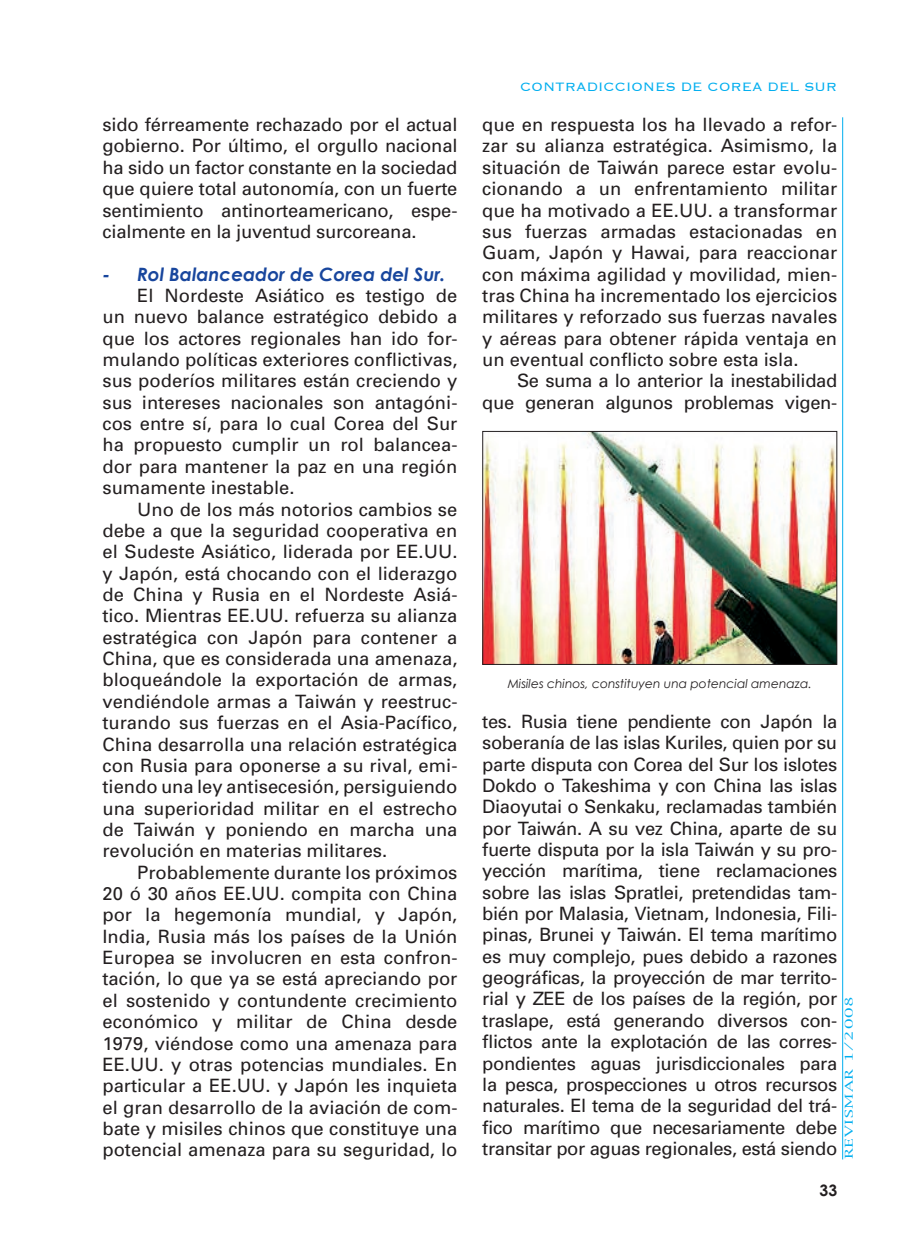
<style>
.page{position:relative;width:905px;height:1252px;background:#fff}
.page>*{position:absolute;margin:0;border:0;box-sizing:border-box;transform-origin:0 0}
.t1{font:18.38px/21.3px "Univers";color:#231f20;text-align:justify}
.t2{font:18.38px/21.3px "Univers";letter-spacing:-.02em;color:#231f20;text-align:right}
.t3{font:italic 700 18.38px "Century Gothic";color:#18469d}
.t4{font:300 15.75px "Copperplate";color:#00aeef}
.t5{font:700 15.75px "Century Gothic";color:#231f20}
.t6{font:italic 12.25px "Century Gothic";color:#231f20}
.t7{font:10.5px "New York";letter-spacing:.05em;color:#00aeef;scale:1.5 1}
</style>
<div class="page">
<hr style="left:842px;top:117px;width:1px;height:1042px;background:#00aeef">
<img style="left:484px;top:433px;width:351px;height:230px">
<div style="left:482px;top:431px;width:355px;height:234px;border:1px solid #231f20"></div>
<p class="t1" style="left:102px;top:114px;width:356px">sido férreamente rechazado por el actual gobierno. Por último, el orgullo nacional ha sido un factor constante en la sociedad que quiere total autonomía, con un fuerte sentimiento antinorteamericano, espe&shy;cialmente en la juventud surcoreana.</p>
<p class="t3" style="left:102px;top:262px;width:344px">- Rol Balanceador de Corea del Sur.</p>
<p class="t1" style="left:102px;top:285px;width:356px;text-indent:35px">El Nordeste Asiático es testigo de un nuevo balance estratégico debido a que los actores regionales han ido for&shy;mulando políticas exteriores conflictivas, sus poderíos militares están creciendo y sus intereses nacionales son antagóni&shy;cos entre sí, para lo cual Corea del Sur ha propuesto cumplir un rol balancea&shy;dor para mantener la paz en una región sumamente inestable.</p>
<p class="t1" style="left:102px;top:498px;width:356px;text-indent:35px">Uno de los más notorios cambios se debe a que la seguridad cooperativa en el Sudeste Asiático, liderada por EE.UU. y Japón, está chocando con el liderazgo de China y Rusia en el Nordeste Asiá&shy;tico. Mientras EE.UU. refuerza su alianza estratégica con Japón para contener a China, que es considerada una amenaza, bloqueándole la exportación de armas, vendiéndole armas a Taiwán y reestruc&shy;turando sus fuerzas en el Asia-Pacífico, China desarrolla una relación estratégica con Rusia para oponerse a su rival, emi&shy;tiendo una ley antisecesión, persiguiendo una superioridad militar en el estrecho de Taiwán y poniendo en marcha una revolución en materias militares.</p>
<p class="t1" style="left:102px;top:861px;width:356px;text-indent:35px">Probablemente durante los próximos 20 ó 30 años EE.UU. compita con China por la hegemonía mundial, y Japón, India, Rusia más los países de la Unión Europea se involucren en esta confron&shy;tación, lo que ya se está apreciando por el sostenido y contundente crecimiento económico y militar de China desde 1979, viéndose como una amenaza para EE.UU. y otras potencias mundiales. En particular a EE.UU. y Japón les inquieta el gran desarrollo de la aviación de com&shy;bate y misiles chinos que constituye una potencial amenaza para su seguridad, lo</p>
<p class="t4" style="left:520px;top:77px;width:318px">CONTRADICCIONES DE COREA DEL SUR</p>
<p class="t1" style="left:482px;top:114px;width:356px">que en respuesta los ha llevado a refor&shy;zar su alianza estratégica. Asimismo, la situación de Taiwán parece estar evolu&shy;cionando a un enfrentamiento militar que ha motivado a EE.UU. a transformar sus fuerzas armadas estacionadas en Guam, Japón y Hawai, para reaccionar con máxima agilidad y movilidad, mien&shy;tras China ha incrementado los ejercicios militares y reforzado sus fuerzas navales y aéreas para obtener rápida ventaja en un eventual conflicto sobre esta isla.</p>
<p class="t2" style="left:482px;top:370px;width:356px">Se suma a lo anterior la inestabilidad que generan algunos problemas vigen-</p>
<p class="t6" style="left:507px;top:676px;width:305px">Misiles chinos, constituyen una potencial amenaza.</p>
<p class="t1" style="left:482px;top:710px;width:356px">tes. Rusia tiene pendiente con Japón la soberanía de las islas Kuriles, quien por su parte disputa con Corea del Sur los islotes Dokdo o Takeshima y con China las islas Diaoyutai o Senkaku, reclamadas también por Taiwán. A su vez China, aparte de su fuerte disputa por la isla Taiwán y su pro&shy;yección marítima, tiene reclamaciones sobre las islas Spratlei, pretendidas tam&shy;bién por Malasia, Vietnam, Indonesia, Fili&shy;pinas, Brunei y Taiwán. El tema marítimo es muy complejo, pues debido a razones geográficas, la proyección de mar territo&shy;rial y ZEE de los países de la región, por traslape, está generando diversos con&shy;flictos ante la explotación de las corres&shy;pondientes aguas jurisdiccionales para la pesca, prospecciones u otros recursos naturales. El tema de la seguridad del trá&shy;fico marítimo que necesariamente debe transitar por aguas regionales, está siendo</p>
<p class="t7" style="left:841px;top:1159px;width:110px;rotate:-90deg">REVISMAR 1/2008</p>
<p class="t5" style="left:819px;top:1180px;width:19px">33</p>
</div>
